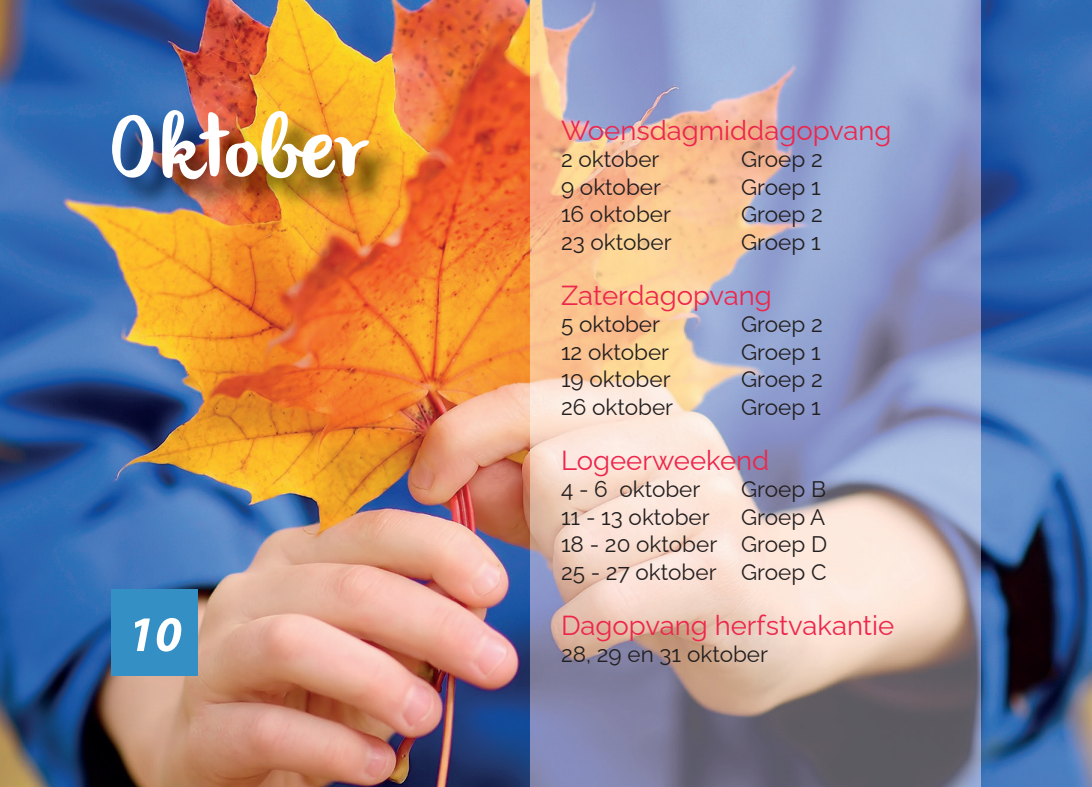
<style>
.page{position:relative;width:1092px;height:787px;background:#fff}
.page>*{position:absolute;margin:0;border:0;box-sizing:border-box;transform-origin:0 0}
.t1{font:87.5px "olivier";color:#fff}
.t2{font:italic 700 50px "Myriad Pro";color:#fff}
.t3{font:27.5px "Raleway";color:#ed264c}
.t4{font:22.5px/27.5px "Raleway";color:#231f20;text-align:justify}
</style>
<div class="page">
<img style="left:0;top:0;width:1091px;height:787px">
<img style="left:116px;top:114px;width:283px;height:96px">
<img style="left:531px;top:0;width:449px;height:787px">
<div style="left:111px;top:589px;width:87px;height:86px;background:#348fc5"></div>
<h1 class="t1" style="left:111px;top:98px;width:258px">Oktober</h1>
<p class="t3" style="left:561px;top:108px;width:332px">Woensdagmiddagopvang</p>
<p class="t4" style="left:561px;top:143px;width:100px">2 oktober</p>
<p class="t4" style="left:741px;top:143px;width:83px">Groep 2</p>
<p class="t4" style="left:561px;top:170px;width:101px">9 oktober</p>
<p class="t4" style="left:741px;top:170px;width:81px">Groep 1</p>
<p class="t4" style="left:561px;top:198px;width:111px">16 oktober</p>
<p class="t4" style="left:741px;top:198px;width:83px">Groep 2</p>
<p class="t4" style="left:561px;top:225px;width:112px">23 oktober</p>
<p class="t4" style="left:741px;top:225px;width:81px">Groep 1</p>
<p class="t3" style="left:561px;top:273px;width:212px">Zaterdagopvang</p>
<p class="t4" style="left:561px;top:308px;width:101px">5 oktober</p>
<p class="t4" style="left:741px;top:308px;width:83px">Groep 2</p>
<p class="t4" style="left:561px;top:335px;width:110px">12 oktober</p>
<p class="t4" style="left:741px;top:335px;width:81px">Groep 1</p>
<p class="t4" style="left:561px;top:363px;width:111px">19 oktober</p>
<p class="t4" style="left:741px;top:363px;width:83px">Groep 2</p>
<p class="t4" style="left:561px;top:390px;width:114px">26 oktober</p>
<p class="t4" style="left:741px;top:390px;width:81px">Groep 1</p>
<p class="t3" style="left:561px;top:438px;width:210px">Logeerweekend</p>
<p class="t4" style="left:561px;top:473px;width:141px">4 - 6 oktober</p>
<p class="t4" style="left:741px;top:473px;width:86px">Groep B</p>
<p class="t4" style="left:561px;top:500px;width:150px">11 - 13 oktober</p>
<p class="t4" style="left:561px;top:500px;width:267px;text-indent:180px">Groep A 18 - 20 oktober Groep D 25 - 27 oktober Groep C</p>
<p class="t3" style="left:561px;top:603px;width:335px">Dagopvang herfstvakantie</p>
<h2 class="t2" style="left:128px;top:601px;width:56px">10</h2>
<p class="t4" style="left:561px;top:638px;width:208px">28, 29 en 31 oktober</p>
</div>
